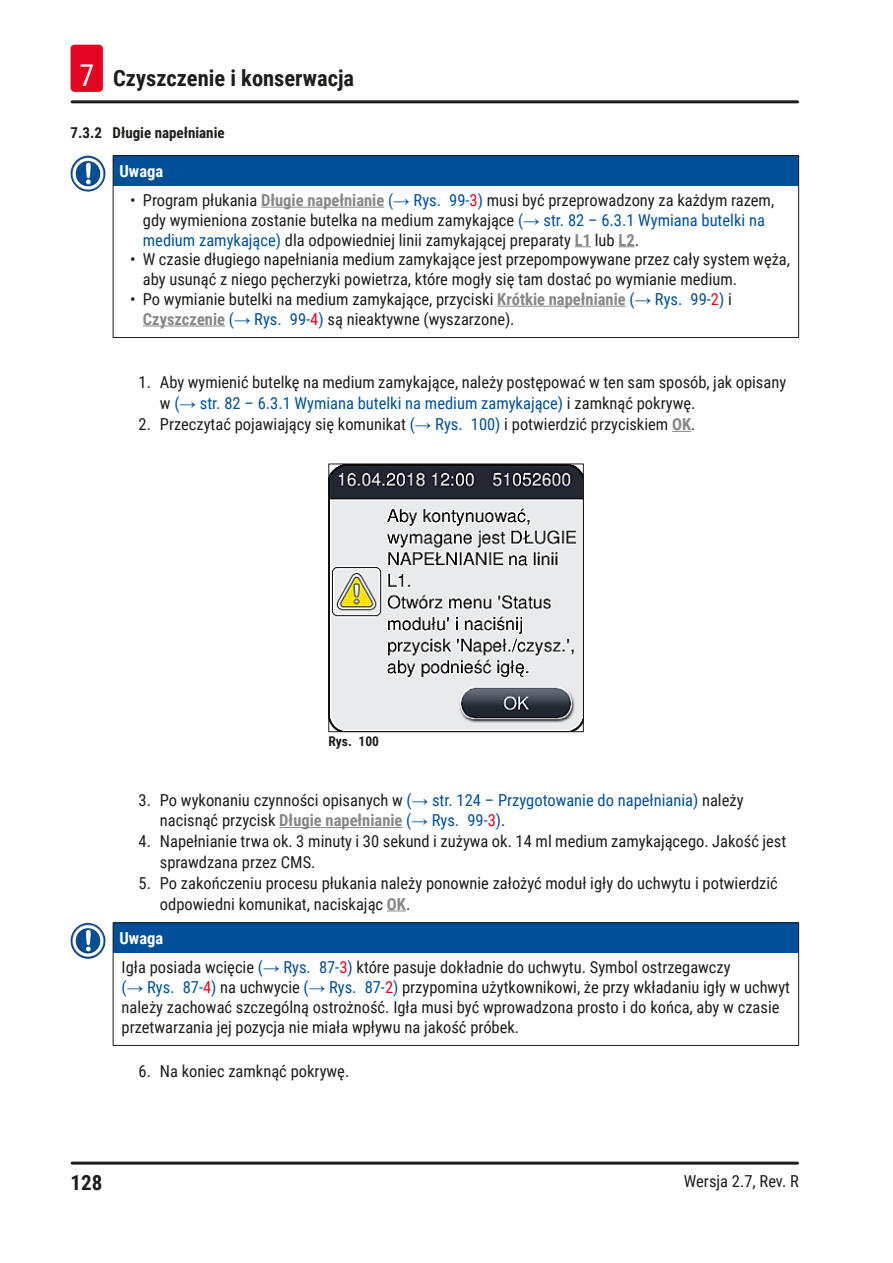
<style>
.page{position:relative;width:893px;height:1263px;background:#fff}
.page>*{position:absolute;margin:0;border:0;box-sizing:border-box;transform-origin:0 0}
.t1{font:700 22.5px "Roboto Condensed";color:#1d1d1b}
.t2{font:700 21px "Roboto Condensed";color:#1d1d1b}
.Source_of_danger{font:16.5px/19.8px "Roboto Condensed";color:#1d1d1b}
.Signalword__no_use_a{font:700 16.5px "Roboto Condensed";color:#fff}
.t3{font:700 15px "Roboto Condensed";color:#1d1d1b}
.t4{font:700 13.5px "Roboto Condensed";color:#1d1d1b}
.s1{font-weight:400;font-size:30px;color:#fff}
.s2{font-weight:700;color:#878787}
.s3{color:#005099}
.s4{font-family:"Arial";color:#005099}
.s5{color:#e40522}
</style>
<div class="page">
<hr style="left:72px;top:1161px;width:725px;height:3px;background:#1d1d1b">
<hr style="left:72px;top:100px;width:725px;height:3px;background:#1d1d1b">
<div style="left:71px;top:45px;width:32px;height:47px;background:#e40522;border-radius:4px"></div>
<svg style="left:672px;top:431px;width:19px;height:1px"></svg>
<hr style="left:279px;top:827px;width:123px;height:1px;background:#878787">
<svg style="left:387px;top:910px;width:19px;height:1px"></svg>
<div style="left:113px;top:156px;width:686px;height:30px;background:#005099"></div>
<hr style="left:113px;top:156px;width:1px;height:30px;background:#1d1d1b">
<hr style="left:113px;top:186px;width:1px;height:151px;background:#1d1d1b">
<hr style="left:798px;top:186px;width:1px;height:151px;background:#1d1d1b">
<hr style="left:113px;top:337px;width:686px;height:1px;background:#1d1d1b">
<hr style="left:113px;top:155px;width:686px;height:1px;background:#1d1d1b">
<hr style="left:798px;top:156px;width:1px;height:30px;background:#1d1d1b">
<img style="left:71px;top:156px;width:26px;height:36px">
<hr style="left:261px;top:207px;width:123px;height:1px;background:#878787">
<svg style="left:575px;top:246px;width:16px;height:1px"></svg>
<svg style="left:618px;top:246px;width:17px;height:1px"></svg>
<hr style="left:497px;top:306px;width:129px;height:1px;background:#878787">
<hr style="left:143px;top:326px;width:82px;height:1px;background:#878787">
<img style="left:330px;top:466px;width:252px;height:264px">
<div style="left:328px;top:464px;width:256px;height:268px;border:1px solid #1d1d1b"></div>
<div style="left:113px;top:923px;width:686px;height:30px;background:#005099"></div>
<hr style="left:113px;top:923px;width:1px;height:30px;background:#1d1d1b">
<hr style="left:113px;top:953px;width:1px;height:92px;background:#1d1d1b">
<hr style="left:798px;top:953px;width:1px;height:92px;background:#1d1d1b">
<hr style="left:113px;top:1045px;width:686px;height:1px;background:#1d1d1b">
<hr style="left:113px;top:922px;width:686px;height:1px;background:#1d1d1b">
<hr style="left:798px;top:923px;width:1px;height:30px;background:#1d1d1b">
<img style="left:71px;top:923px;width:26px;height:36px">
<h1 class="t1" style="left:79px;top:63px;width:276px"><span class="s1">7</span> Czyszczenie i konserwacja</h1>
<p class="t3" style="left:71px;top:122px;width:156px">7.3.2 Długie napełnianie</p>
<p class="Signalword__no_use_a" style="left:119px;top:160px;width:45px">Uwaga</p>
<p class="Source_of_danger" style="left:143px;top:190px;width:633px;text-indent:-13px">• Program płukania <span class="s2">Długie napełnianie</span> <span class="s3">(</span><span class="s4">→</span> <span class="s3">Rys. 99‑</span><span class="s5">3</span><span class="s3">)</span> musi być przeprowadzony za każdym razem, gdy wymieniona zostanie butelka na medium zamykające <span class="s3">(</span><span class="s4">→</span> <span class="s3">str. 82 – 6.3.1 Wymiana butelki na medium zamykające)</span> dla odpowiedniej linii zamykającej preparaty <span class="s2">L1</span> lub <span class="s2">L2</span>.</p>
<p class="Source_of_danger" style="left:143px;top:249px;width:649px;text-indent:-13px">• W czasie długiego napełniania medium zamykające jest przepompowywane przez cały system węża, aby usunąć z niego pęcherzyki powietrza, które mogły się tam dostać po wymianie medium.</p>
<p class="Source_of_danger" style="left:143px;top:289px;width:591px;text-indent:-13px">• Po wymianie butelki na medium zamykające, przyciski <span class="s2">Krótkie napełnianie</span> <span class="s3">(</span><span class="s4">→</span> <span class="s3">Rys. 99‑</span><span class="s5">2</span><span class="s3">)</span> i<br><span class="s2">Czyszczenie</span> <span class="s3">(</span><span class="s4">→</span> <span class="s3">Rys. 99‑</span><span class="s5">4</span><span class="s3">)</span> są nieaktywne (wyszarzone).</p>
<p class="Source_of_danger" style="left:160px;top:372px;width:628px;line-height:20.9px;text-indent:-21px">1. Aby wymienić butelkę na medium zamykające, należy postępować w ten sam sposób, jak opisany w <span class="s3">(</span><span class="s4">→</span> <span class="s3">str. 82 – 6.3.1 Wymiana butelki na medium zamykające)</span> i zamknąć pokrywę.</p>
<p class="Source_of_danger" style="left:139px;top:414px;width:558px">2. Przeczytać pojawiający się komunikat <span class="s3">(</span><span class="s4">→</span> <span class="s3">Rys. 100)</span> i potwierdzić przyciskiem <span class="s2">OK</span>.</p>
<p class="t4" style="left:328px;top:732px;width:52px">Rys. 100</p>
<p class="Source_of_danger" style="left:160px;top:789px;width:585px;line-height:20.9px;text-indent:-21px">3. Po wykonaniu czynności opisanych w <span class="s3">(</span><span class="s4">→</span> <span class="s3">str. 124 – Przygotowanie do napełniania)</span> należy nacisnąć przycisk <span class="s2">Długie napełnianie</span> <span class="s3">(</span><span class="s4">→</span> <span class="s3">Rys. 99‑</span><span class="s5">3</span><span class="s3">)</span>.</p>
<p class="Source_of_danger" style="left:160px;top:830px;width:628px;line-height:20.9px;text-indent:-21px">4. Napełnianie trwa ok. 3 minuty i 30 sekund i zużywa ok. 14 ml medium zamykającego. Jakość jest sprawdzana przez CMS.</p>
<p class="Source_of_danger" style="left:160px;top:872px;width:619px;line-height:20.9px;text-indent:-21px">5. Po zakończeniu procesu płukania należy ponownie założyć moduł igły do uchwytu i potwierdzić odpowiedni komunikat, naciskając <span class="s2">OK</span>.</p>
<p class="Signalword__no_use_a" style="left:119px;top:927px;width:45px">Uwaga</p>
<p class="Source_of_danger" style="left:122px;top:957px;width:670px">Igła posiada wcięcie <span class="s3">(</span><span class="s4">→</span> <span class="s3">Rys. 87‑</span><span class="s5">3</span><span class="s3">)</span> które pasuje dokładnie do uchwytu. Symbol ostrzegawczy<br><span class="s3">(</span><span class="s4">→</span> <span class="s3">Rys. 87‑</span><span class="s5">4</span><span class="s3">)</span> na uchwycie <span class="s3">(</span><span class="s4">→</span> <span class="s3">Rys. 87‑</span><span class="s5">2</span><span class="s3">)</span> przypomina użytkownikowi, że przy wkładaniu igły w uchwyt należy zachować szczególną ostrożność. Igła musi być wprowadzona prosto i do końca, aby w czasie przetwarzania jej pozycja nie miała wpływu na jakość próbek.</p>
<p class="Source_of_danger" style="left:139px;top:1060px;width:212px">6. Na koniec zamknąć pokrywę.</p>
<p class="t2" style="left:71px;top:1168px;width:33px">128</p>
<p class="Source_of_danger" style="left:684px;top:1170px;width:117px">Wersja 2.7, Rev. R</p>
</div>
